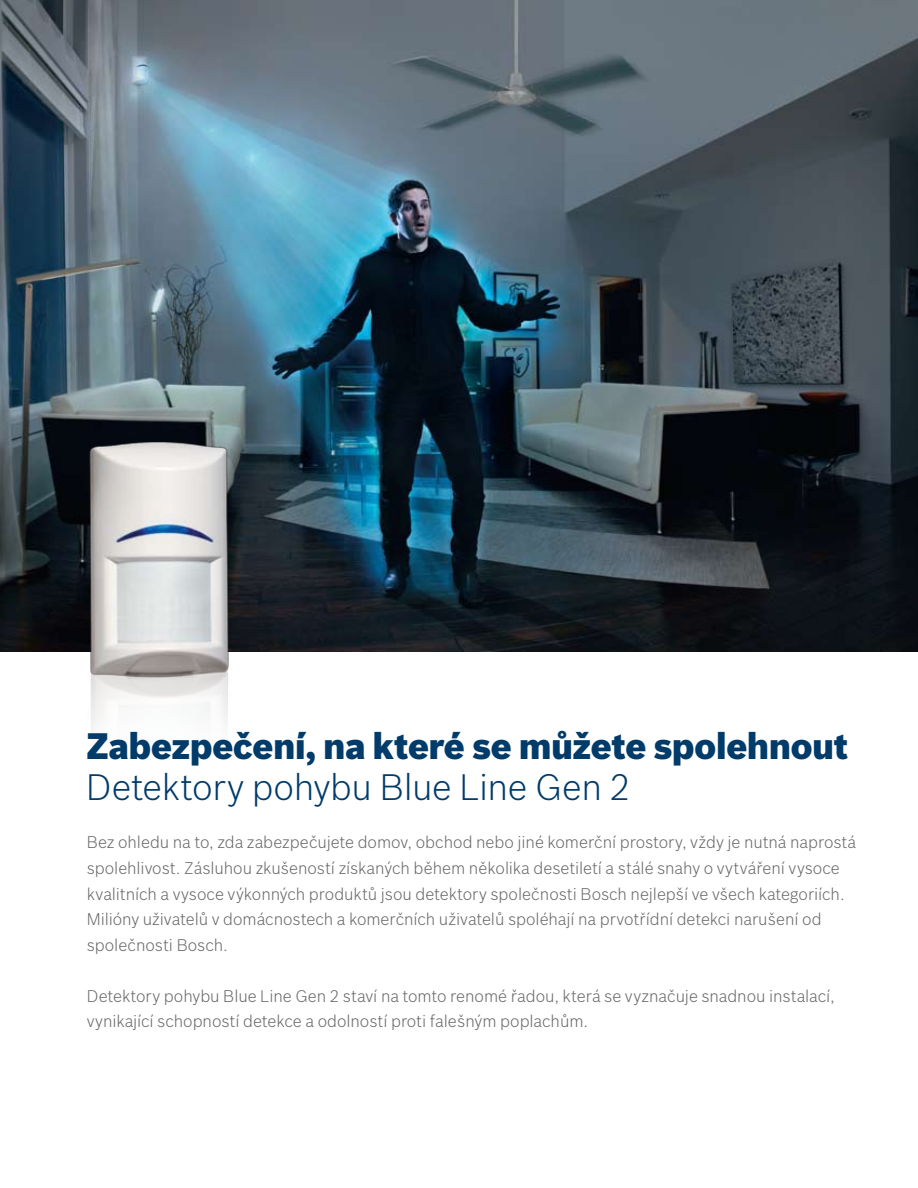
<style>
.page{position:relative;width:918px;height:1188px;background:#fff}
.page>*{position:absolute;margin:0;border:0;box-sizing:border-box;transform-origin:0 0}
.t1{font:900 36px "Bosch Sans";letter-spacing:-.02em;color:#003b6a}
.t2{font:300 36px "Bosch Sans";letter-spacing:-.01em;color:#003b6a}
.t3{font:300 16.5px/25.5px "Bosch Sans";letter-spacing:-.005em;color:#666}
</style>
<div class="page">
<img style="left:0;top:0;width:918px;height:652px">
<img style="left:87px;top:441px;width:144px;height:288px">
<h1 class="t1" style="left:86px;top:724px;width:764px">Zabezpečení, na které se můžete spolehnout</h1>
<h1 class="t2" style="left:86px;top:765px;width:545px">Detektory pohybu Blue Line Gen 2</h1>
<p class="t3" style="left:87px;top:830px;width:771px">Bez ohledu na to, zda zabezpečujete domov, obchod nebo jiné komerční prostory, vždy je nutná naprostá spolehlivost. Zásluhou zkušeností získaných během několika desetiletí a stálé snahy o vytváření vysoce kvalitních a vysoce výkonných produktů jsou detektory společnosti Bosch nejlepší ve všech kategoriích.<br>Milióny uživatelů v domácnostech a komerčních uživatelů spoléhají na prvotřídní detekci narušení od společnosti Bosch.</p>
<p class="t3" style="left:87px;top:983px;width:750px">Detektory pohybu Blue Line Gen 2 staví na tomto renomé řadou, která se vyznačuje snadnou instalací, vynikající schopností detekce a odolností proti falešným poplachům.</p>
</div>
